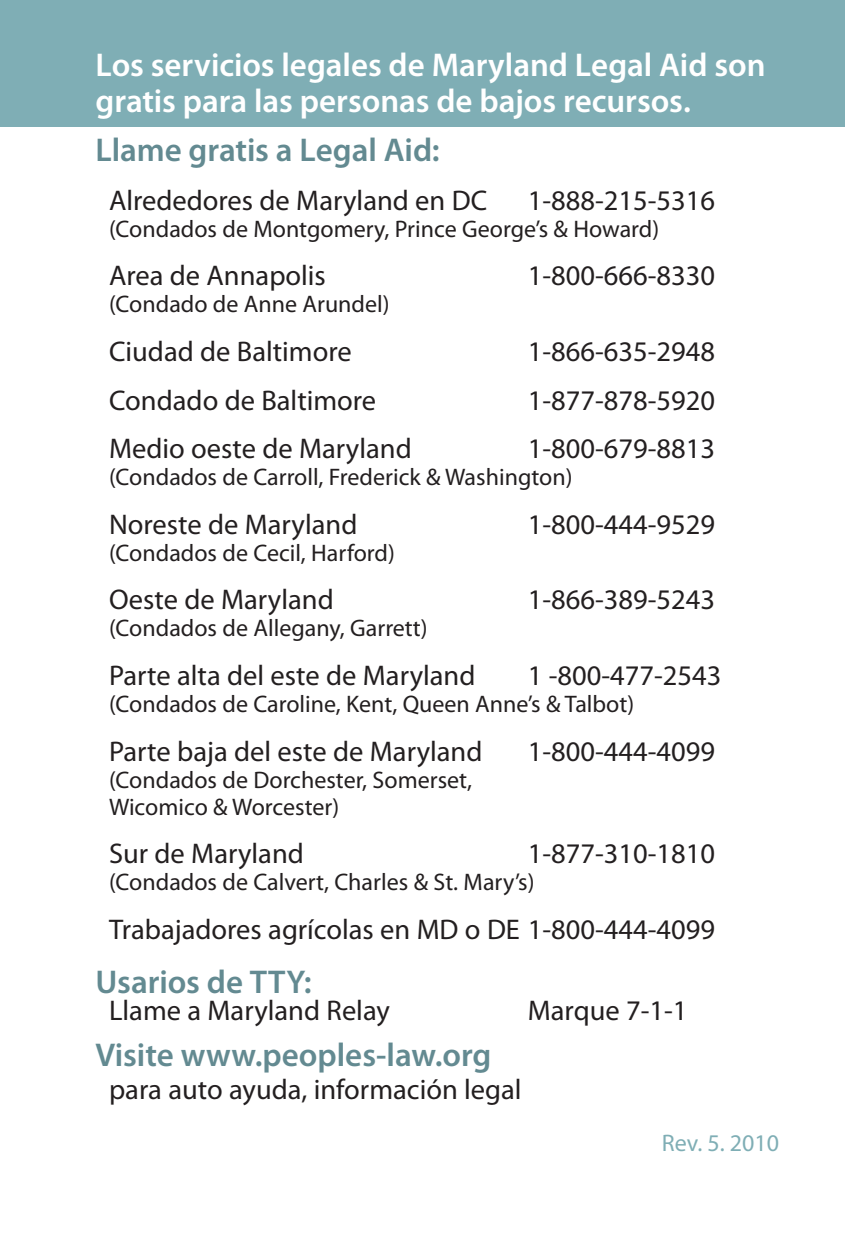
<style>
.page{position:relative;width:845px;height:1242px;background:#fff}
.page>*{position:absolute;margin:0;border:0;box-sizing:border-box;transform-origin:0 0}
.t1{font:600 33px/36px "Myriad Pro";color:#fff}
.t2{font:600 33px "Myriad Pro";color:#638a91}
.t3{font:28.5px "Myriad Pro";color:#231f20}
.t4{font:24px/27px "Myriad Pro";color:#231f20}
.t5{font:24px "Myriad Pro";color:#7faeb5}
</style>
<div class="page">
<div style="left:0;top:0;width:845px;height:127px;background:#7faeb5"></div>
<p class="t1" style="left:96px;top:46px;width:671px">Los servicios legales de Maryland Legal Aid son gratis para las personas de bajos recursos.</p>
<p class="t2" style="left:96px;top:129px;width:345px">Llame gratis a Legal Aid:</p>
<p class="t3" style="left:109px;top:183px;width:380px">Alrededores de Maryland en DC</p>
<p class="t3" style="left:528px;top:183px;width:189px">1-888-215-5316</p>
<p class="t4" style="left:109px;top:215px;width:551px">(Condados de Montgomery, Prince George’s &amp; Howard)</p>
<p class="t3" style="left:109px;top:258px;width:218px">Area de Annapolis</p>
<p class="t3" style="left:528px;top:258px;width:189px">1-800-666-8330</p>
<p class="t4" style="left:109px;top:290px;width:282px">(Condado de Anne Arundel)</p>
<p class="t3" style="left:109px;top:334px;width:244px">Ciudad de Baltimore</p>
<p class="t3" style="left:528px;top:334px;width:189px">1-866-635-2948</p>
<p class="t3" style="left:109px;top:382px;width:269px">Condado de Baltimore</p>
<p class="t3" style="left:528px;top:382px;width:189px">1-877-878-5920</p>
<p class="t3" style="left:109px;top:431px;width:304px">Medio oeste de Maryland</p>
<p class="t3" style="left:528px;top:431px;width:189px">1-800-679-8813</p>
<p class="t4" style="left:109px;top:463px;width:465px">(Condados de Carroll, Frederick &amp; Washington)</p>
<p class="t3" style="left:109px;top:507px;width:250px">Noreste de Maryland</p>
<p class="t3" style="left:528px;top:507px;width:189px">1-800-444-9529</p>
<p class="t4" style="left:109px;top:539px;width:287px">(Condados de Cecil, Harford)</p>
<p class="t3" style="left:109px;top:582px;width:226px">Oeste de Maryland</p>
<p class="t3" style="left:528px;top:582px;width:189px">1-866-389-5243</p>
<p class="t4" style="left:109px;top:614px;width:320px">(Condados de Allegany, Garrett)</p>
<p class="t3" style="left:109px;top:658px;width:368px">Parte alta del este de Maryland</p>
<p class="t3" style="left:528px;top:658px;width:195px">1 -800-477-2543</p>
<p class="t4" style="left:109px;top:690px;width:526px">(Condados de Caroline, Kent, Queen Anne’s &amp; Talbot)</p>
<p class="t3" style="left:109px;top:733px;width:375px">Parte baja del este de Maryland</p>
<p class="t3" style="left:528px;top:733px;width:189px">1-800-444-4099</p>
<p class="t4" style="left:109px;top:766px;width:364px">(Condados de Dorchester, Somerset,<br>Wicomico &amp; Worcester)</p>
<p class="t3" style="left:109px;top:836px;width:196px">Sur de Maryland</p>
<p class="t3" style="left:528px;top:836px;width:189px">1-877-310-1810</p>
<p class="t4" style="left:109px;top:868px;width:427px">(Condados de Calvert, Charles &amp; St. Mary’s)</p>
<p class="t3" style="left:109px;top:912px;width:607px">Trabajadores agrícolas en MD o DE 1-800-444-4099</p>
<p class="t2" style="left:96px;top:961px;width:217px">Usarios de TTY:</p>
<p class="t3" style="left:109px;top:993px;width:282px">Llame a Maryland Relay</p>
<p class="t3" style="left:528px;top:993px;width:161px">Marque 7-1-1</p>
<p class="t2" style="left:96px;top:1034px;width:397px">Visite www.peoples-law.org</p>
<p class="t3" style="left:109px;top:1072px;width:414px">para auto ayuda, información legal</p>
<p class="t5" style="left:661px;top:1128px;width:119px">Rev. 5. 2010</p>
</div>
